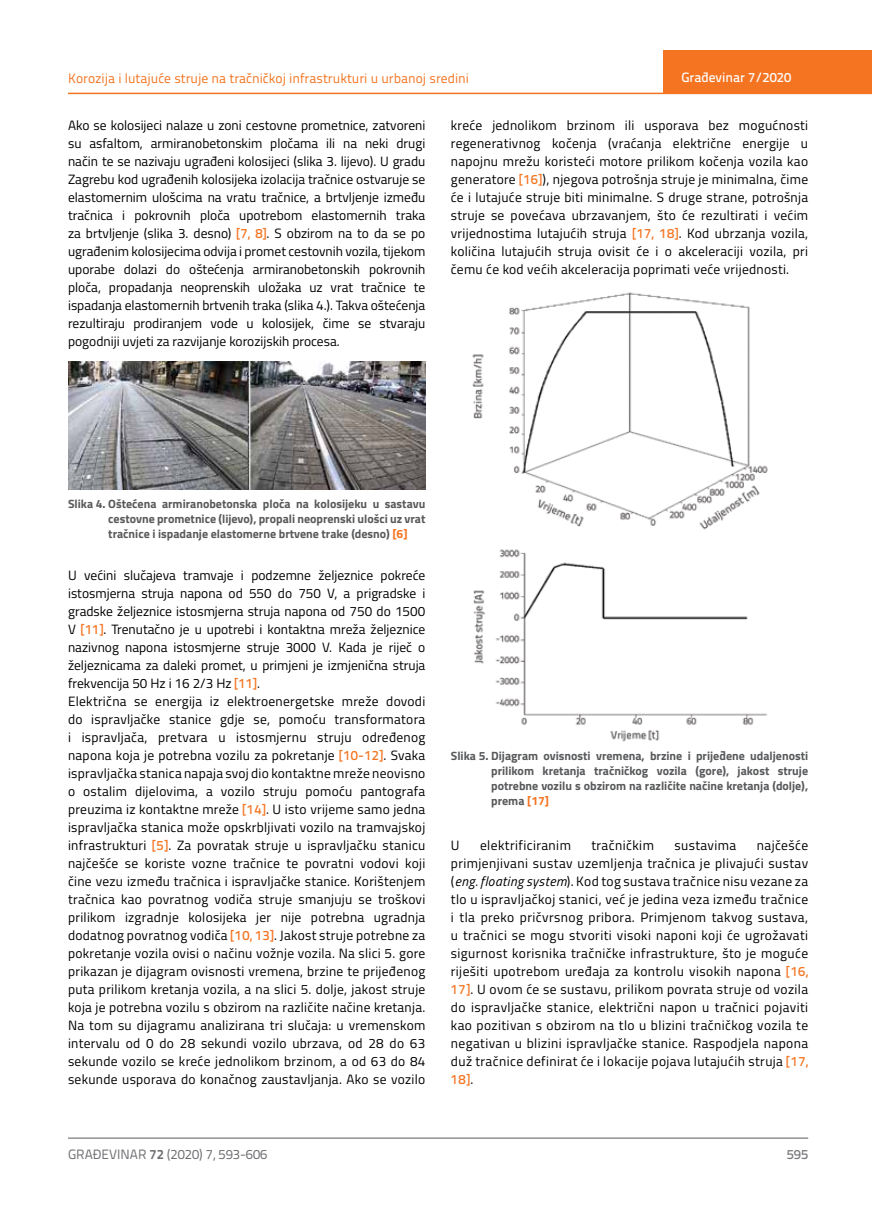
<style>
.page{position:relative;width:872px;height:1212px;background:#fff}
.page>*{position:absolute;margin:0;border:0;box-sizing:border-box;transform-origin:0 0}
.t1{font:13.5px/18px "Titillium";letter-spacing:.02em;color:#000;text-align:justify}
.t2{font:13.5px "Titillium Text 22 L";color:#f47421}
.t3{font:13.5px "Titillium Text 22 L";color:#6d6e71}
.t4{font:500 13.5px "Titillium Text 22 L";color:#fff}
.t5{font:500 13.5px "Titillium Text 22 L";color:#f47421}
.t6{font:500 13.5px "Titillium Text 22 L";color:#797a7d}
.t7{font:700 12px/15px "Titillium";color:#58595b;text-align:justify}
.s1{font-family:"Titillium Text 22 L";font-weight:500;color:#f47421}
.s2{color:#f47421}
.s3{font-style:italic}
.s4{font-family:"Titillium";font-weight:400;color:#000}
.s5{font-weight:700}
</style>
<div class="page">
<hr style="left:68px;top:93px;width:804px;height:1px;background:#f47421">
<div style="left:663px;top:50px;width:209px;height:44px;background:#f47421"></div>
<hr style="left:68px;top:1138px;width:740px;height:1px;background:#58595b">
<img style="left:68px;top:361px;width:357px;height:129px">
<img style="left:472px;top:292px;width:296px;height:450px">
<p class="t2" style="left:68px;top:68px;width:402px">Korozija i lutajuće struje na tračničkoj infrastrukturi u urbanoj sredini</p>
<p class="t1" style="left:68px;top:115px;width:359px">Ako se kolosijeci nalaze u zoni cestovne prometnice, zatvoreni su asfaltom, armiranobetonskim pločama ili na neki drugi način te se nazivaju ugrađeni kolosijeci (slika 3. lijevo). U gradu Zagrebu kod ugrađenih kolosijeka izolacija tračnice ostvaruje se elastomernim ulošcima na vratu tračnice, a brtvljenje između tračnica i pokrovnih ploča upotrebom elastomernih traka za brtvljenje (slika 3. desno) <span class="s1">[7, 8]</span>. S obzirom na to da se po ugrađenim kolosijecima odvija i promet cestovnih vozila, tijekom uporabe dolazi do oštećenja armiranobetonskih pokrovnih ploča, propadanja neoprenskih uložaka uz vrat tračnice te ispadanja elastomernih brtvenih traka (slika 4.). Takva oštećenja rezultiraju prodiranjem vode u kolosijek, čime se stvaraju pogodniji uvjeti za razvijanje korozijskih procesa.</p>
<p class="t4" style="left:681px;top:67px;width:111px">Građevinar 7/2020</p>
<p class="t1" style="left:451px;top:115px;width:359px">kreće jednolikom brzinom ili usporava bez mogućnosti regenerativnog kočenja (vraćanja električne energije u napojnu mrežu koristeći motore prilikom kočenja vozila kao generatore <span class="s1">[16]</span>), njegova potrošnja struje je minimalna, čime će i lutajuće struje biti minimalne. S druge strane, potrošnja struje se povećava ubrzavanjem, što će rezultirati i većim vrijednostima lutajućih struja <span class="s1">[17, 18]</span>. Kod ubrzanja vozila, količina lutajućih struja ovisit će i o akceleraciji vozila, pri čemu će kod većih akceleracija poprimati veće vrijednosti.</p>
<p class="t7" style="left:108px;top:496px;width:318px;text-indent:-40px">Slika 4. Oštećena armiranobetonska ploča na kolosijeku u sastavu cestovne prometnice (lijevo), propali neoprenski ulošci uz vrat tračnice i ispadanje elastomerne brtvene trake (desno) <span class="s2">[6]</span></p>
<p class="t1" style="left:68px;top:565px;width:359px;text-align:left">U većini slučajeva tramvaje i podzemne željeznice pokreće istosmjerna struja napona od 550 do 750 V, a prigradske i gradske željeznice istosmjerna struja napona od 750 do 1500<br>V <span class="s1">[11]</span>. Trenutačno je u upotrebi i kontaktna mreža željeznice nazivnog napona istosmjerne struje 3000 V. Kada je riječ o željeznicama za daleki promet, u primjeni je izmjenična struja frekvencija 50 Hz i 16 2/3 Hz <span class="s1">[11]</span>.<br>Električna se energija iz elektroenergetske mreže dovodi do ispravljačke stanice gdje se, pomoću transformatora i ispravljača, pretvara u istosmjernu struju određenog napona koja je potrebna vozilu za pokretanje <span class="s1">[10-12]</span>. Svaka ispravljačka stanica napaja svoj dio kontaktne mreže neovisno o ostalim dijelovima, a vozilo struju pomoću pantografa preuzima iz kontaktne mreže <span class="s1">[14]</span>. U isto vrijeme samo jedna ispravljačka stanica može opskrbljivati vozilo na tramvajskoj infrastrukturi <span class="s1">[5]</span>. Za povratak struje u ispravljačku stanicu najčešće se koriste vozne tračnice te povratni vodovi koji čine vezu između tračnica i ispravljačke stanice. Korištenjem tračnica kao povratnog vodiča struje smanjuju se troškovi prilikom izgradnje kolosijeka jer nije potrebna ugradnja dodatnog povratnog vodiča <span class="s1">[10, 13]</span>. Jakost struje potrebne za pokretanje vozila ovisi o načinu vožnje vozila. Na slici 5. gore prikazan je dijagram ovisnosti vremena, brzine te prijeđenog puta prilikom kretanja vozila, a na slici 5. dolje, jakost struje koja je potrebna vozilu s obzirom na različite načine kretanja.<br>Na tom su dijagramu analizirana tri slučaja: u vremenskom intervalu od 0 do 28 sekundi vozilo ubrzava, od 28 do 63 sekunde vozilo se kreće jednolikom brzinom, a od 63 do 84 sekunde usporava do konačnog zaustavljanja. Ako se vozilo</p>
<p class="t7" style="left:491px;top:748px;width:318px;text-indent:-40px">Slika 5. Dijagram ovisnosti vremena, brzine i prijeđene udaljenosti prilikom kretanja tračničkog vozila (gore), jakost struje potrebne vozilu s obzirom na različite načine kretanja (dolje), prema <span class="s2">[17]</span></p>
<p class="t1" style="left:451px;top:836px;width:10px">U</p>
<p class="t1" style="left:480px;top:836px;width:92px">elektrificiranim</p>
<p class="t1" style="left:591px;top:836px;width:64px">tračničkim</p>
<p class="t1" style="left:674px;top:836px;width:63px">sustavima</p>
<p class="t1" style="left:451px;top:836px;width:359px;text-indent:306px">najčešće primjenjivani sustav uzemljenja tračnica je plivajući sustav (<span class="s3">eng. floating system</span>). Kod tog sustava tračnice nisu vezane za tlo u ispravljačkoj stanici, već je jedina veza između tračnice i tla preko pričvrsnog pribora. Primjenom takvog sustava, u tračnici se mogu stvoriti visoki naponi koji će ugrožavati sigurnost korisnika tračničke infrastrukture, što je moguće riješiti upotrebom uređaja za kontrolu visokih napona <span class="s1">[16, 17]</span>. U ovom će se sustavu, prilikom povrata struje od vozila do ispravljačke stanice, električni napon u tračnici pojaviti kao pozitivan s obzirom na tlo u blizini tračničkog vozila te negativan u blizini ispravljačke stanice. Raspodjela napona duž tračnice definirat će i lokacije pojava lutajućih struja <span class="s1">[17,</span></p>
<p class="t5" style="left:451px;top:1069px;width:24px">18]<span class="s4">.</span></p>
<p class="t3" style="left:68px;top:1144px;width:201px">GRAĐEVINAR <span class="s5">72</span> (2020) 7, 593-606</p>
<p class="t6" style="left:786px;top:1144px;width:23px">595</p>
</div>
